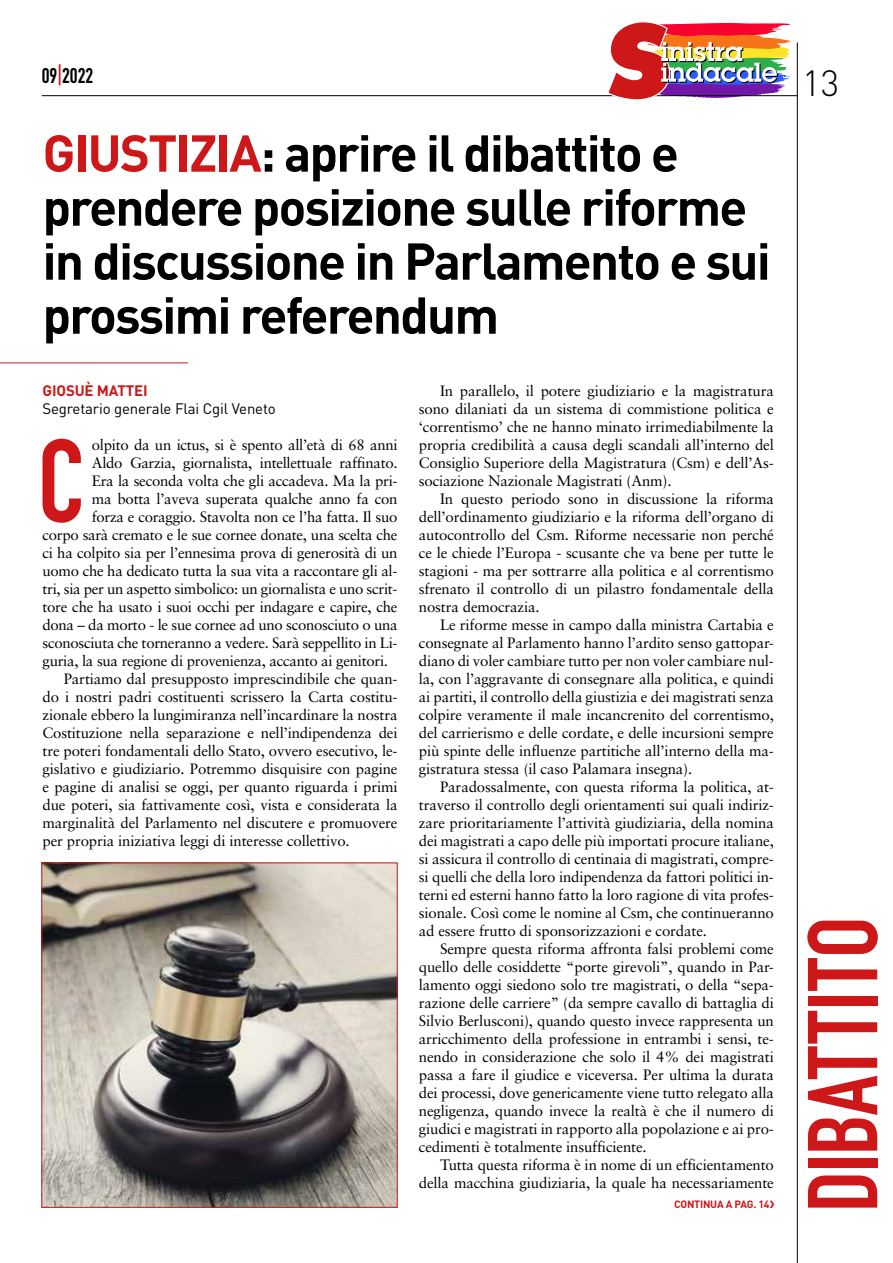
<style>
.page{position:relative;width:893px;height:1263px;background:#fff}
.page>*{position:absolute;margin:0;border:0;box-sizing:border-box;transform-origin:0 0}
.t1{font:116.1px "DIN Engschrift Std";color:#cd1719}
.t2{font:97.35px "DIN Engschrift Std";letter-spacing:-.01em;color:#cd1719}
.t3{font:700 51px/54px "DIN";letter-spacing:-.035em;color:#000}
.t4{font:300 36px "DIN";color:#000}
.t5{font:21px "DIN Engschrift Std";color:#000}
.t6{font:15px/18px "Sabon";letter-spacing:-.01em;color:#000;text-align:justify}
.t7{font:15px "DIN";letter-spacing:-.01em;color:#000}
.t8{font:700 15px "DIN";letter-spacing:-.01em;color:#cd1719}
.t9{font:700 10.5px "DIN";letter-spacing:-.02em;color:#cd1719}
.s1{color:#cd1719}
</style>
<div class="page">
<hr style="left:42px;top:95px;width:756px;height:1px;background:#000">
<hr style="left:797px;top:43px;width:1px;height:1220px;background:#000">
<svg style="left:606px;top:22px;width:185px;height:78px"></svg>
<hr style="left:0;top:362px;width:188px;height:1px;background:#cd1719">
<img style="left:43px;top:864px;width:353px;height:342px">
<div style="left:41px;top:862px;width:357px;height:346px;border:1px solid #cd1719"></div>
<h3 class="t5" style="left:42px;top:63px;width:53px">09<span class="s1">|</span>2022</h3>
<h3 class="t4" style="left:802px;top:61px;width:39px">13</h3>
<h3 class="t3" style="left:43px;top:124px;width:730px"><span class="s1">GIUSTIZIA</span>: aprire il dibattito e prendere posizione sulle riforme in discussione in Parlamento e sui prossimi referendum</h3>
<p class="t8" style="left:43px;top:381px;width:107px">GIOSUÈ MATTEI</p>
<p class="t7" style="left:43px;top:399px;width:235px">Segretario generale Flai Cgil Veneto</p>
<h1 class="t1" style="left:38px;top:413px;width:49px">C</h1>
<p class="t6" style="left:92px;top:436px;width:307px">olpito da un ictus, si è spento all’età di 68 anni</p>
<p class="t6" style="left:92px;top:454px;width:307px">Aldo Garzia, giornalista, intellettuale raffinato.</p>
<p class="t6" style="left:92px;top:472px;width:307px">Era la seconda volta che gli accadeva. Ma la pri-</p>
<p class="t6" style="left:92px;top:490px;width:307px">ma botta l’aveva superata qualche anno fa con</p>
<p class="t6" style="left:92px;top:508px;width:307px">forza e coraggio. Stavolta non ce l’ha fatta. Il suo</p>
<p class="t6" style="left:43px;top:526px;width:357px">corpo sarà cremato e le sue cornee donate, una scelta che</p>
<p class="t6" style="left:43px;top:544px;width:357px">ci ha colpito sia per l’ennesima prova di generosità di un</p>
<p class="t6" style="left:43px;top:562px;width:356px">uomo che ha dedicato tutta la sua vita a raccontare gli al-</p>
<p class="t6" style="left:43px;top:580px;width:357px">tri, sia per un aspetto simbolico: un giornalista e uno scrit-</p>
<p class="t6" style="left:43px;top:598px;width:357px">tore che ha usato i suoi occhi per indagare e capire, che</p>
<p class="t6" style="left:43px;top:616px;width:357px">dona – da morto - le sue cornee ad uno sconosciuto o una</p>
<p class="t6" style="left:43px;top:634px;width:357px">sconosciuta che torneranno a vedere. Sarà seppellito in Li-</p>
<p class="t6" style="left:43px;top:652px;width:347px">guria, la sua regione di provenienza, accanto ai genitori.</p>
<p class="t6" style="left:64px;top:670px;width:335px">Partiamo dal presupposto imprescindibile che quan-</p>
<p class="t6" style="left:43px;top:688px;width:357px">do i nostri padri costituenti scrissero la Carta costitu-</p>
<p class="t6" style="left:43px;top:706px;width:357px">zionale ebbero la lungimiranza nell’incardinare la nostra</p>
<p class="t6" style="left:43px;top:724px;width:357px">Costituzione nella separazione e nell’indipendenza dei</p>
<p class="t6" style="left:43px;top:742px;width:357px">tre poteri fondamentali dello Stato, ovvero esecutivo, le-</p>
<p class="t6" style="left:43px;top:760px;width:357px">gislativo e giudiziario. Potremmo disquisire con pagine</p>
<p class="t6" style="left:43px;top:778px;width:357px">e pagine di analisi se oggi, per quanto riguarda i primi</p>
<p class="t6" style="left:43px;top:796px;width:357px">due poteri, sia fattivamente così, vista e considerata la</p>
<p class="t6" style="left:43px;top:814px;width:357px">marginalità del Parlamento nel discutere e promuovere</p>
<p class="t6" style="left:43px;top:832px;width:309px">per propria iniziativa leggi di interesse collettivo.</p>
<p class="t6" style="left:419px;top:382px;width:357px;text-indent:21px">In parallelo, il potere giudiziario e la magistratura sono dilaniati da un sistema di commistione politica e ‘correntismo’ che ne hanno minato irrimediabilmente la propria credibilità a causa degli scandali all’interno del Consiglio Superiore della Magistratura (Csm) e dell’As&shy;sociazione Nazionale Magistrati (Anm).</p>
<p class="t6" style="left:419px;top:490px;width:357px;text-indent:21px">In questo periodo sono in discussione la riforma dell’ordinamento giudiziario e la riforma dell’organo di autocontrollo del Csm. Riforme necessarie non perché ce le chiede l’Europa - scusante che va bene per tutte le stagioni - ma per sottrarre alla politica e al correntismo sfrenato il controllo di un pilastro fondamentale della nostra democrazia.</p>
<p class="t6" style="left:419px;top:616px;width:357px;text-indent:21px">Le riforme messe in campo dalla ministra Cartabia e consegnate al Parlamento hanno l’ardito senso gattopar&shy;diano di voler cambiare tutto per non voler cambiare nul&shy;la, con l’aggravante di consegnare alla politica, e quindi ai partiti, il controllo della giustizia e dei magistrati senza colpire veramente il male incancrenito del correntismo, del carrierismo e delle cordate, e delle incursioni sempre più spinte delle influenze partitiche all’interno della ma&shy;gistratura stessa (il caso Palamara insegna).</p>
<p class="t6" style="left:419px;top:778px;width:357px;text-indent:21px">Paradossalmente, con questa riforma la politica, at&shy;traverso il controllo degli orientamenti sui quali indiriz&shy;zare prioritariamente l’attività giudiziaria, della nomina dei magistrati a capo delle più importati procure italiane, si assicura il controllo di centinaia di magistrati, compre&shy;si quelli che della loro indipendenza da fattori politici in&shy;terni ed esterni hanno fatto la loro ragione di vita profes&shy;sionale. Così come le nomine al Csm, che continueranno ad essere frutto di sponsorizzazioni e cordate.</p>
<p class="t6" style="left:419px;top:940px;width:357px;text-indent:21px">Sempre questa riforma affronta falsi problemi come quello delle cosiddette “porte girevoli”, quando in Par&shy;lamento oggi siedono solo tre magistrati, o della “sepa&shy;razione delle carriere” (da sempre cavallo di battaglia di Silvio Berlusconi), quando questo invece rappresenta un arricchimento della professione in entrambi i sensi, te&shy;nendo in considerazione che solo il 4% dei magistrati passa a fare il giudice e viceversa. Per ultima la durata dei processi, dove genericamente viene tutto relegato alla negligenza, quando invece la realtà è che il numero di giudici e magistrati in rapporto alla popolazione e ai pro&shy;cedimenti è totalmente insufficiente.</p>
<p class="t6" style="left:419px;top:1156px;width:357px;text-align:right">Tutta questa riforma è in nome di un efficientamento della macchina giudiziaria, la quale ha necessariamente</p>
<p class="t9" style="left:674px;top:1197px;width:97px">CONTINUA A PAG. 14</p>
<h2 class="t2" style="left:786px;top:1212px;width:297px;rotate:-90deg">DIBATTITO</h2>
</div>
